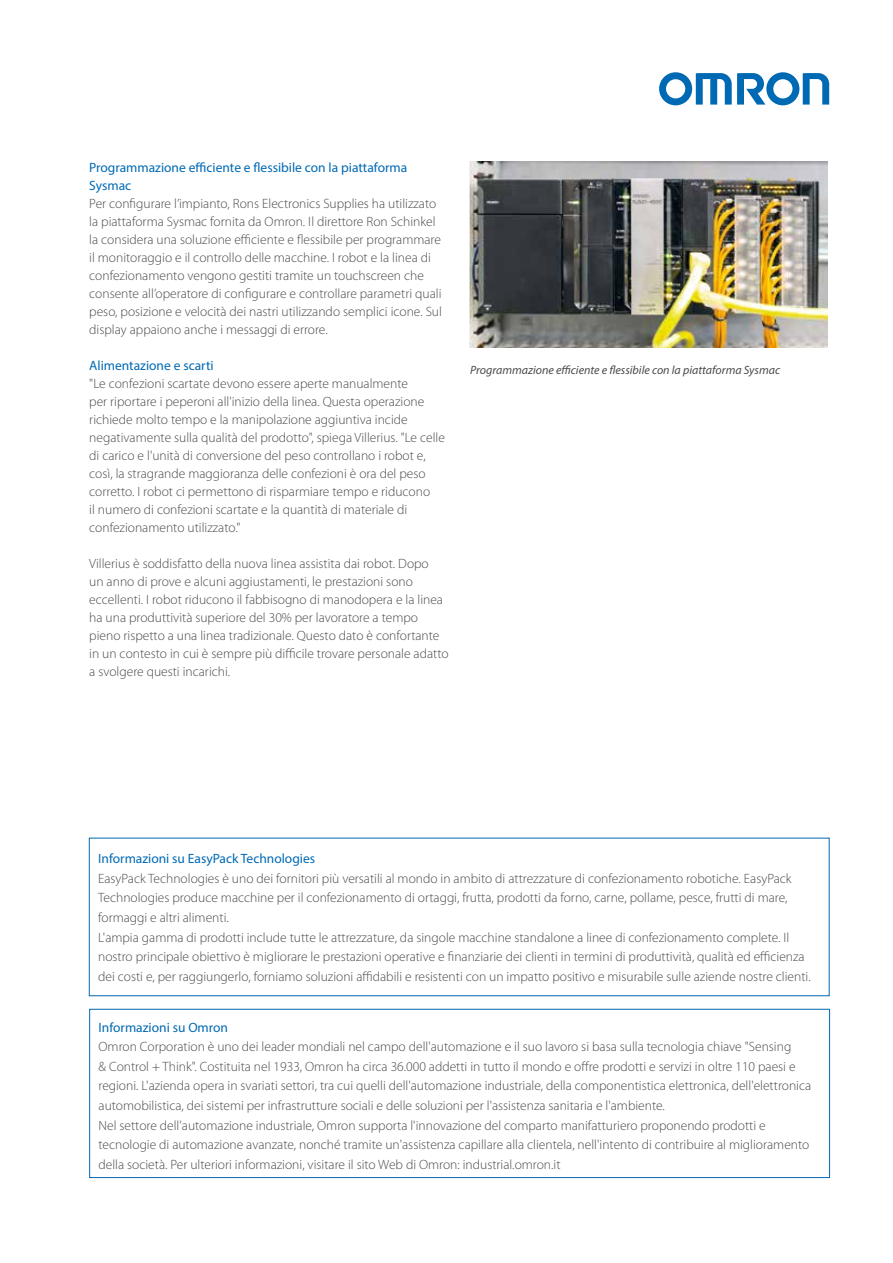
<style>
.page{position:relative;width:893px;height:1263px;background:#fff}
.page>*{position:absolute;margin:0;border:0;box-sizing:border-box;transform-origin:0 0}
.t1{font:300 13.5px/18px "Myriad Pro";color:#4a4a49}
.t2{font:13.5px/18px "Myriad Pro";color:#0069b4}
.t3{font:italic 12px "Myriad Pro";color:#4a4a49}
</style>
<div class="page">
<svg style="left:659px;top:72px;width:170px;height:33px"></svg>
<img style="left:470px;top:162px;width:358px;height:186px">
<div style="left:89px;top:1009px;width:741px;height:169px;border:1px solid #0069b4"></div>
<p class="t2" style="left:89px;top:158px;width:320px">Programmazione efficiente e flessibile con la piattaforma<br>Sysmac</p>
<p class="t1" style="left:89px;top:194px;width:354px">Per configurare l’impianto, Rons Electronics Supplies ha utilizzato la piattaforma Sysmac fornita da Omron. Il direttore Ron Schinkel la considera una soluzione efficiente e flessibile per programmare il monitoraggio e il controllo delle macchine. I robot e la linea di confezionamento vengono gestiti tramite un touchscreen che consente all’operatore di configurare e controllare parametri quali peso, posizione e velocità dei nastri utilizzando semplici icone. Sul display appaiono anche i messaggi di errore.</p>
<p class="t2" style="left:89px;top:356px;width:126px">Alimentazione e scarti</p>
<p class="t1" style="left:89px;top:374px;width:357px">"Le confezioni scartate devono essere aperte manualmente<br>per riportare i peperoni all'inizio della linea. Questa operazione richiede molto tempo e la manipolazione aggiuntiva incide negativamente sulla qualità del prodotto", spiega Villerius. "Le celle di carico e l'unità di conversione del peso controllano i robot e, così, la stragrande maggioranza delle confezioni è ora del peso corretto. I robot ci permettono di risparmiare tempo e riducono<br>il numero di confezioni scartate e la quantità di materiale di confezionamento utilizzato."</p>
<p class="t1" style="left:89px;top:554px;width:361px">Villerius è soddisfatto della nuova linea assistita dai robot. Dopo<br>un anno di prove e alcuni aggiustamenti, le prestazioni sono eccellenti. I robot riducono il fabbisogno di manodopera e la linea ha una produttività superiore del 30% per lavoratore a tempo pieno rispetto a una linea tradizionale. Questo dato è confortante in un contesto in cui è sempre più difficile trovare personale adatto a svolgere questi incarichi.</p>
<p class="t3" style="left:470px;top:363px;width:311px">Programmazione efficiente e flessibile con la piattaforma Sysmac</p>
<p class="t2" style="left:98px;top:849px;width:218px">Informazioni su EasyPack Technologies</p>
<p class="t1" style="left:98px;top:869px;width:714px;line-height:19.5px">EasyPack Technologies è uno dei fornitori più versatili al mondo in ambito di attrezzature di confezionamento robotiche. EasyPack Technologies produce macchine per il confezionamento di ortaggi, frutta, prodotti da forno, carne, pollame, pesce, frutti di mare, formaggi e altri alimenti.<br>L'ampia gamma di prodotti include tutte le attrezzature, da singole macchine standalone a linee di confezionamento complete. Il nostro principale obiettivo è migliorare le prestazioni operative e finanziarie dei clienti in termini di produttività, qualità ed efficienza dei costi e, per raggiungerlo, forniamo soluzioni affidabili e resistenti con un impatto positivo e misurabile sulle aziende nostre clienti.</p>
<p class="t2" style="left:99px;top:1018px;width:131px">Informazioni su Omron</p>
<p class="t1" style="left:99px;top:1037px;width:714px;line-height:19.5px">Omron Corporation è uno dei leader mondiali nel campo dell'automazione e il suo lavoro si basa sulla tecnologia chiave "Sensing<br>&amp; Control + Think". Costituita nel 1933, Omron ha circa 36.000 addetti in tutto il mondo e offre prodotti e servizi in oltre 110 paesi e regioni. L'azienda opera in svariati settori, tra cui quelli dell'automazione industriale, della componentistica elettronica, dell'elettronica automobilistica, dei sistemi per infrastrutture sociali e delle soluzioni per l'assistenza sanitaria e l'ambiente.<br>Nel settore dell'automazione industriale, Omron supporta l'innovazione del comparto manifatturiero proponendo prodotti e tecnologie di automazione avanzate, nonché tramite un'assistenza capillare alla clientela, nell'intento di contribuire al miglioramento della società. Per ulteriori informazioni, visitare il sito Web di Omron: industrial.omron.it</p>
</div>
